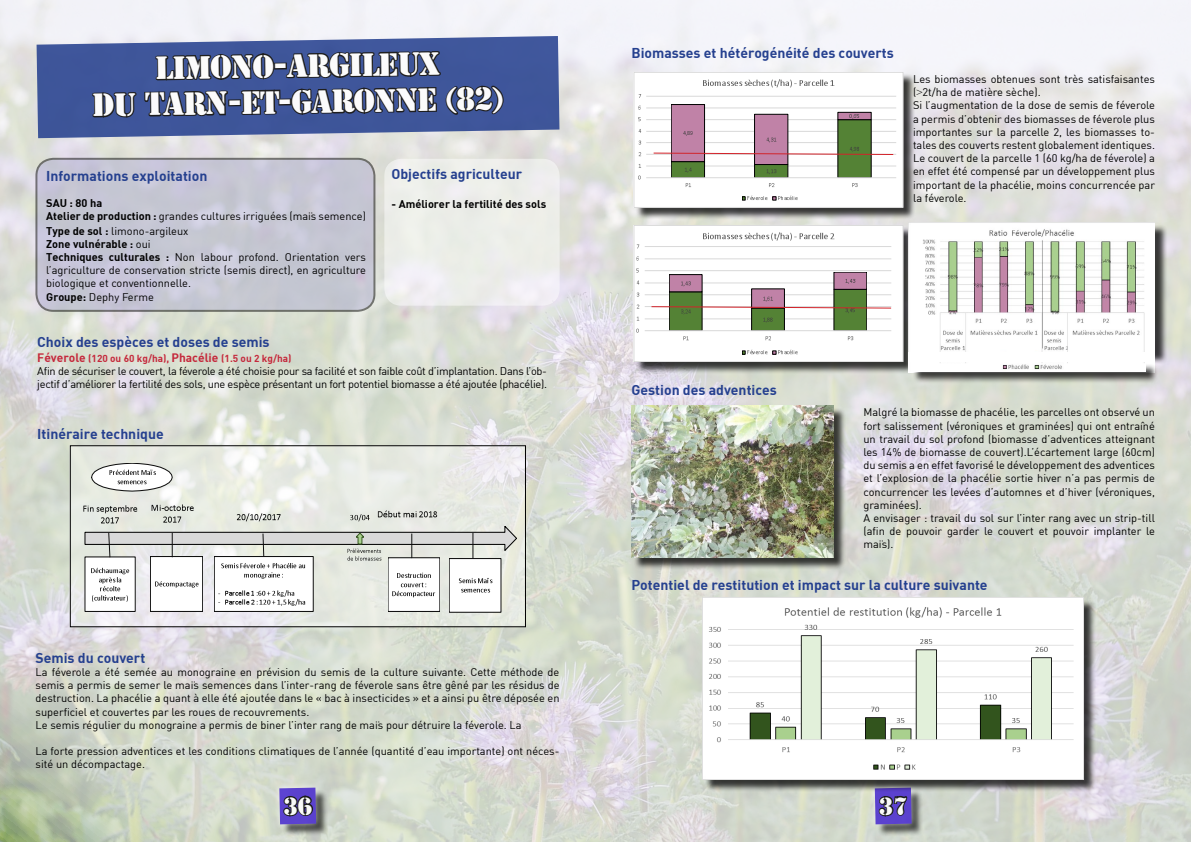
<style>
.page{position:relative;width:1191px;height:842px;background:#fff}
.page>*{position:absolute;margin:0;border:0;box-sizing:border-box;transform-origin:0 0}
.t1{font:30px/36px "Stencil Std";color:#fff;text-align:center}
.t2{font:14px "DIN Bold";color:#25408f}
.t3{font:11px/13.2px "DIN";color:#000}
.t4{font:11px/13.2px "DIN";letter-spacing:-.025em;color:#000}
.t5{font:11px "DIN Bold";color:#000}
.t6{font:10px "DIN Bold";color:#c5283b}
.t7{font:5px "DIN";color:#77787b}
.s1{font-family:"DIN Bold"}
.s2{font-family:"DIN"}
.s3{font-size:12px}
.s4{font-family:"Times New Roman"}
</style>
<div class="page">
<img style="left:0;top:0;width:1191px;height:842px">
<div style="left:281px;top:789px;width:48px;height:48px;background:#000;opacity:.75"></div>
<div style="left:876px;top:789px;width:48px;height:48px;background:#000;opacity:.75"></div>
<div style="left:384px;top:159px;width:175px;height:147px;background:#edeeea;border-radius:17px"></div>
<div style="left:36px;top:159px;width:338px;height:152px;background:#c5c6d3;border-radius:17px"></div>
<div style="left:35px;top:158px;width:340px;height:154px;border:2px solid #000;border-radius:17px"></div>
<svg style="left:37px;top:36px;width:522px;height:102px;background:#4d62a1"></svg>
<svg style="left:91px;top:35px;width:414px;height:104px;background:#495989"></svg>
<div style="left:70px;top:445px;width:455px;height:181px;background:#fff;opacity:.4"></div>
<div style="left:70px;top:445px;width:456px;height:182px;border:1px solid #000"></div>
<div style="left:85px;top:557px;width:50px;height:54px;background:#fff"></div>
<div style="left:214px;top:556px;width:99px;height:55px;background:#fff"></div>
<div style="left:449px;top:558px;width:52px;height:54px;background:#fff"></div>
<div style="left:150px;top:556px;width:53px;height:55px;background:#fff"></div>
<svg style="left:91px;top:463px;width:82px;height:28px"></svg>
<div style="left:388px;top:558px;width:52px;height:53px;background:#fff"></div>
<svg style="left:83px;top:504px;width:433px;height:102px"></svg>
<div style="left:633px;top:407px;width:213px;height:163px;background:#000;opacity:.75"></div>
<img style="left:631px;top:406px;width:202px;height:151px">
<div style="left:704px;top:600px;width:392px;height:192px;background:#000;opacity:.75"></div>
<img style="left:703px;top:598px;width:380px;height:182px">
<div style="left:635px;top:74px;width:280px;height:146px;background:#000;opacity:.75"></div>
<div style="left:633px;top:72px;width:270px;height:136px;background:#fff"></div>
<hr style="left:646px;top:166px;width:250px;height:1px;background:#d9d9d9">
<hr style="left:646px;top:154px;width:250px;height:1px;background:#d9d9d9">
<hr style="left:646px;top:142px;width:250px;height:1px;background:#d9d9d9">
<hr style="left:646px;top:131px;width:250px;height:1px;background:#d9d9d9">
<hr style="left:646px;top:119px;width:250px;height:1px;background:#d9d9d9">
<hr style="left:646px;top:108px;width:250px;height:1px;background:#d9d9d9">
<hr style="left:646px;top:96px;width:250px;height:1px;background:#d9d9d9">
<hr style="left:646px;top:177px;width:250px;height:1px;background:#d9d9d9">
<svg style="left:703px;top:79px;width:131px;height:8px"></svg>
<svg style="left:742px;top:196px;width:55px;height:4px"></svg>
<div style="left:634px;top:72px;width:269px;height:135px;border:1px solid #d9d9d9"></div>
<div style="left:635px;top:227px;width:280px;height:147px;background:#000;opacity:.75"></div>
<div style="left:633px;top:225px;width:270px;height:137px;background:#fff"></div>
<hr style="left:645px;top:319px;width:246px;height:1px;background:#d9d9d9">
<hr style="left:645px;top:306px;width:246px;height:1px;background:#d9d9d9">
<hr style="left:645px;top:294px;width:246px;height:1px;background:#d9d9d9">
<hr style="left:645px;top:283px;width:246px;height:1px;background:#d9d9d9">
<hr style="left:645px;top:270px;width:246px;height:1px;background:#d9d9d9">
<hr style="left:645px;top:259px;width:246px;height:1px;background:#d9d9d9">
<hr style="left:645px;top:246px;width:246px;height:1px;background:#d9d9d9">
<hr style="left:645px;top:330px;width:246px;height:1px;background:#d9d9d9">
<svg style="left:703px;top:232px;width:131px;height:9px"></svg>
<svg style="left:742px;top:350px;width:55px;height:4px"></svg>
<div style="left:634px;top:225px;width:269px;height:137px;border:1px solid #d9d9d9"></div>
<div style="left:910px;top:225px;width:257px;height:139px;background:#000;opacity:.75"></div>
<img style="left:909px;top:223px;width:246px;height:129px">
<svg style="left:652px;top:105px;width:242px;height:82px"></svg>
<svg style="left:650px;top:272px;width:242px;height:68px"></svg>
<div style="left:909px;top:352px;width:246px;height:20px;background:#fff"></div>
<div style="left:912px;top:364px;width:245px;height:20px;background:#000;opacity:.75"></div>
<img style="left:912px;top:362px;width:233px;height:9px">
<svg style="left:272px;top:781px;width:51px;height:61px;background:#8783a6"></svg>
<svg style="left:868px;top:781px;width:50px;height:61px;background:#79739b"></svg>
<h1 class="t1" style="left:92px;top:52px;width:412px;rotate:-1deg">Limono-argileux<br>du Tarn-et-Garonne (82)</h1>
<p class="t2" style="left:391px;top:165px;width:132px">Objectifs agriculteur</p>
<p class="t5" style="left:391px;top:197px;width:156px">- Améliorer la fertilité des sols</p>
<p class="t2" style="left:46px;top:166px;width:163px">Informations exploitation</p>
<p class="t5" style="left:46px;top:196px;width:58px">SAU : 80 ha</p>
<p class="t3" style="left:46px;top:209px;width:321px;line-height:14.4px"><span class="s1">Atelier de production :</span> grandes cultures irriguées (maïs semence)<br><span class="s1">Type de sol :</span> limono-argileux</p>
<p class="t5" style="left:46px;top:237px;width:106px">Zone vulnérable : <span class="s2">oui</span></p>
<p class="t3" style="left:46px;top:250px;width:321px"><span class="s1">Techniques culturales :</span> Non labour profond. Orientation vers l’agriculture de conservation stricte (semis direct), en agriculture biologique et conventionnelle.<br><span class="s1">Groupe:</span> Dephy Ferme</p>
<p class="t2" style="left:37px;top:333px;width:234px">Choix des espèces et doses de semis</p>
<p class="t6" style="left:37px;top:352px;width:256px"><span class="s3">Féverole</span> (120 ou 60 kg/ha), <span class="s3">Phacélie</span> (1.5 ou 2 kg/ha)</p>
<p class="t4" style="left:37px;top:364px;width:511px">Afin de sécuriser le couvert, la féverole a été choisie pour sa facilité et son faible coût d’implantation. Dans l’ob&shy;jectif d’améliorer la fertilité des sols, une espèce présentant un fort potentiel biomasse a été ajoutée (phacélie).</p>
<p class="t2" style="left:37px;top:425px;width:128px">Itinéraire technique</p>
<p class="t2" style="left:36px;top:648px;width:111px">Semis du couvert</p>
<p class="t3" style="left:36px;top:665px;width:525px">La féverole a été semée au monograine en prévision du semis de la culture suivante. Cette méthode de semis a permis de semer le maïs semences dans l’inter-rang de féverole sans être gêné par les résidus de destruction. La phacélie a quant à elle été ajoutée dans le « bac à insecticides » et a ainsi pu être déposée en superficiel et couvertes par les roues de recouvrements.<br>Le semis régulier du monograine a permis de biner l’inter rang de maïs pour détruire la féverole. La</p>
<p class="t3" style="left:36px;top:744px;width:525px">La forte pression adventices et les conditions climatiques de l’année (quantité d’eau importante) ont néces&shy;sité un décompactage.</p>
<p class="t2" style="left:631px;top:44px;width:264px">Biomasses et hétérogénéité des couverts</p>
<p class="t3" style="left:913px;top:72px;width:243px">Les biomasses obtenues sont très satisfaisantes (<span class="s4">&gt;</span>2t/ha de matière sèche).<br>Si l’augmentation de la dose de semis de féverole a permis d’obtenir des biomasses de féverole plus importantes sur la parcelle 2, les biomasses to&shy;tales des couverts restent globalement identiques.<br>Le couvert de la parcelle 1 (60 kg/ha de féverole) a en effet été compensé par un développement plus important de la phacélie, moins concurrencée par la féverole.</p>
<p class="t2" style="left:631px;top:381px;width:147px">Gestion des adventices</p>
<p class="t7" style="left:1066px;top:345px;width:4px">2</p>
<p class="t3" style="left:863px;top:406px;width:293px">Malgré la biomasse de phacélie, les parcelles ont observé un fort salissement (véroniques et graminées) qui ont entraîné un travail du sol profond (biomasse d’adventices atteignant les 14% de biomasse de couvert).L’écartement large (60cm) du semis a en effet favorisé le développement des adventices et l’explosion de la phacélie sortie hiver n’a pas permis de concurrencer les levées d’automnes et d’hiver (véroniques, graminées).<br>A envisager : travail du sol sur l’inter rang avec un strip-till (afin de pouvoir garder le couvert et pouvoir implanter le maïs).</p>
<p class="t2" style="left:631px;top:576px;width:357px">Potentiel de restitution et impact sur la culture suivante</p>
</div>
